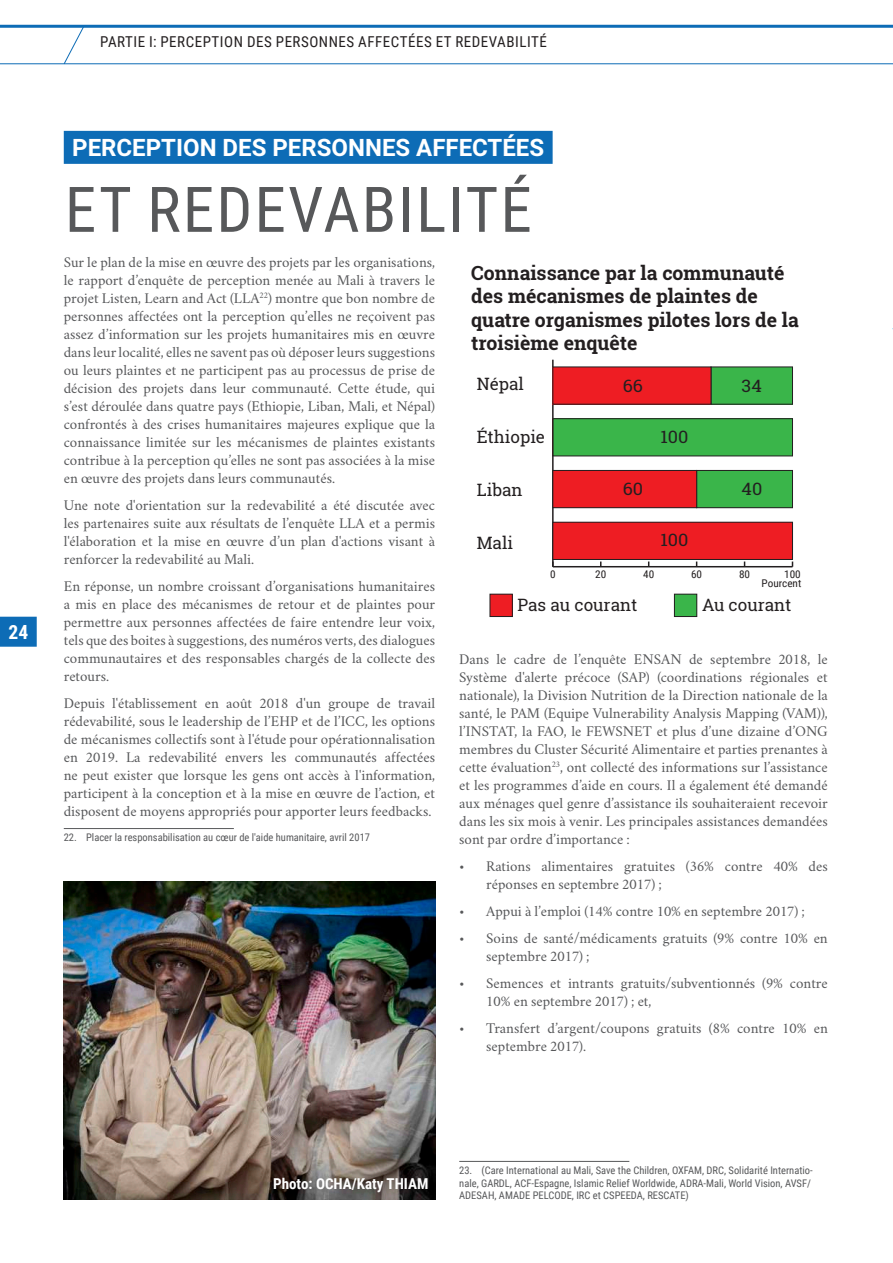
<style>
.page{position:relative;width:893px;height:1263px;background:#fff}
.page>*{position:absolute;margin:0;border:0;box-sizing:border-box;transform-origin:0 0}
.t1{font:63px "Roboto Condensed";letter-spacing:.035em;color:#57585a}
.t2{font:700 24px "Roboto";color:#fff}
.t3{font:700 19.5px/23.4px "Roboto Slab";color:#231f20}
.t4{font:700 19.5px "Roboto Condensed";color:#fff}
.t5{font:17.1px "Roboto Slab";color:#231f20}
.t6{font:17.1px "Roboto Slab";color:#231f20;scale:1.06 1}
.t7{font:15px/18px "Crimson";color:#57585a;text-align:justify}
.t8{font:15px "Roboto Condensed";letter-spacing:.035em;color:#231f20}
.t9{font:700 15px "Roboto Condensed";color:#fff}
.t10{font:10.65px "Roboto Condensed";color:#231f20;scale:1.06 1}
.t11{font:10.5px/12.6px "Roboto Condensed";color:#57585a}
</style>
<div class="page">
<hr style="left:0;top:25px;width:893px;height:3px;background:#0d6cb6">
<div style="left:0;top:617px;width:37px;height:30px;background:#0d6cb6"></div>
<hr style="left:0;top:63px;width:893px;height:1px;background:#0d6cb6">
<svg style="left:63px;top:27px;width:22px;height:38px"></svg>
<div style="left:64px;top:131px;width:489px;height:33px;background:#0d6cb6"></div>
<hr style="left:64px;top:828px;width:170px;height:1px;background:#57585a">
<hr style="left:459px;top:1161px;width:170px;height:1px;background:#57585a">
<hr style="left:892px;top:0;width:1px;height:1263px;background:#0d6cb6">
<svg style="left:892px;top:305px;width:1px;height:31px"></svg>
<img style="left:64px;top:882px;width:371px;height:317px">
<hr style="left:553px;top:566px;width:239px;height:1px;background:#231f20">
<hr style="left:552px;top:360px;width:2px;height:207px;background:#231f20">
<div style="left:711px;top:367px;width:81px;height:37px;background:#3ab54a"></div>
<div style="left:711px;top:367px;width:82px;height:38px;border:1px solid #231f20"></div>
<div style="left:553px;top:419px;width:239px;height:37px;background:#3ab54a"></div>
<div style="left:552px;top:418px;width:241px;height:38px;border:1px solid #231f20"></div>
<div style="left:697px;top:470px;width:95px;height:38px;background:#3ab54a"></div>
<div style="left:696px;top:470px;width:97px;height:38px;border:1px solid #231f20"></div>
<div style="left:553px;top:367px;width:158px;height:37px;background:#ee1d23"></div>
<hr style="left:552px;top:419px;width:1px;height:37px;background:#231f20">
<div style="left:553px;top:470px;width:144px;height:38px;background:#ee1d23"></div>
<div style="left:552px;top:470px;width:145px;height:38px;border:1px solid #231f20"></div>
<div style="left:553px;top:522px;width:239px;height:37px;background:#ee1d23"></div>
<div style="left:552px;top:522px;width:241px;height:38px;border:1px solid #231f20"></div>
<div style="left:490px;top:594px;width:22px;height:22px;background:#ee1d23"></div>
<div style="left:490px;top:594px;width:23px;height:23px;border:1px solid #231f20"></div>
<div style="left:674px;top:594px;width:23px;height:22px;background:#3ab54a"></div>
<div style="left:674px;top:594px;width:23px;height:23px;border:1px solid #231f20"></div>
<h3 class="t4" style="left:9px;top:618px;width:21px">24</h3>
<p class="t8" style="left:100px;top:32px;width:446px">PARTIE I: PERCEPTION DES PERSONNES AFFECTÉES ET REDEVABILITÉ</p>
<h2 class="t2" style="left:72px;top:131px;width:473px">PERCEPTION DES PERSONNES AFFECTÉES</h2>
<h1 class="t1" style="left:65px;top:165px;width:461px">ET REDEVABILITÉ</h1>
<p class="t7" style="left:64px;top:251px;width:373px">Sur le plan de la mise en œuvre des projets par les organisations, le rapport d’enquête de perception menée au Mali à travers le projet Listen, Learn and Act (LLA<sup>22</sup>) montre que bon nombre de personnes affectées ont la perception qu’elles ne reçoivent pas assez d’information sur les projets humanitaires mis en œuvre dans leur localité, elles ne savent pas où déposer leurs suggestions ou leurs plaintes et ne participent pas au processus de prise de décision des projets dans leur communauté. Cette étude, qui s’est déroulée dans quatre pays (Ethiopie, Liban, Mali, et Népal) confrontés à des crises humanitaires majeures explique que la connaissance limitée sur les mécanismes de plaintes existants contribue à la perception qu’elles ne sont pas associées à la mise en œuvre des projets dans leurs communautés.</p>
<p class="t7" style="left:64px;top:494px;width:373px">Une note d'orientation sur la redevabilité a été discutée avec les partenaires suite aux résultats de l’enquête LLA et a permis l'élaboration et la mise en œuvre d’un plan d'actions visant à renforcer la redevabilité au Mali.</p>
<p class="t7" style="left:64px;top:575px;width:373px">En réponse, un nombre croissant d’organisations humanitaires a mis en place des mécanismes de retour et de plaintes pour permettre aux personnes affectées de faire entendre leur voix, tels que des boites à suggestions, des numéros verts, des dialogues communautaires et des responsables chargés de la collecte des retours.</p>
<p class="t7" style="left:64px;top:692px;width:373px">Depuis l'établissement en août 2018 d'un groupe de travail rédevabilité, sous le leadership de l’EHP et de l’ICC, les options de mécanismes collectifs sont à l'étude pour opérationnalisation en 2019. La redevabilité envers les communautés affectées ne peut exister que lorsque les gens ont accès à l'information, participent à la conception et à la mise en œuvre de l’action, et disposent de moyens appropriés pour apporter leurs feedbacks.</p>
<p class="t11" style="left:64px;top:831px;width:308px">22. Placer la responsabilisation au cœur de l'aide humanitaire, avril 2017</p>
<h3 class="t3" style="left:471px;top:261px;width:329px">Connaissance par la communauté des mécanismes de plaintes de quatre organismes pilotes lors de la troisième enquête</h3>
<p class="t6" style="left:623px;top:374px;width:21px">66</p>
<p class="t6" style="left:742px;top:374px;width:21px">34</p>
<p class="t6" style="left:660px;top:425px;width:28px">100</p>
<p class="t6" style="left:623px;top:477px;width:21px">60</p>
<p class="t6" style="left:742px;top:477px;width:21px">40</p>
<p class="t6" style="left:660px;top:528px;width:28px">100</p>
<p class="t5" style="left:477px;top:372px;width:49px">Népal</p>
<p class="t5" style="left:477px;top:425px;width:70px">Éthiopie</p>
<p class="t5" style="left:477px;top:478px;width:47px">Liban</p>
<p class="t5" style="left:477px;top:531px;width:38px">Mali</p>
<p class="t10" style="left:550px;top:567px;width:7px">0</p>
<p class="t10" style="left:595px;top:567px;width:12px">20</p>
<p class="t10" style="left:643px;top:567px;width:12px">40</p>
<p class="t10" style="left:691px;top:567px;width:12px">60</p>
<p class="t10" style="left:739px;top:567px;width:12px">80</p>
<p class="t10" style="left:784px;top:567px;width:17px">100</p>
<p class="t10" style="left:762px;top:575px;width:39px">Pourcent</p>
<p class="t5" style="left:517px;top:593px;width:121px">Pas au courant</p>
<p class="t5" style="left:702px;top:593px;width:91px">Au courant</p>
<p class="t7" style="left:459px;top:648px;width:370px">Dans le cadre de l’enquête ENSAN de septembre 2018, le Système d'alerte précoce (SAP) (coordinations régionales et nationale), la Division Nutrition de la Direction nationale de la santé, le PAM (Equipe Vulnerability Analysis Mapping (VAM)), l’INSTAT, la FAO, le FEWSNET et plus d’une dizaine d’ONG membres du Cluster Sécurité Alimentaire et parties prenantes à cette évaluation<sup>23</sup>, ont collecté des informations sur l’assistance et les programmes d’aide en cours. Il a également été demandé aux ménages quel genre d’assistance ils souhaiteraient recevoir dans les six mois à venir. Les principales assistances demandées sont par ordre d’importance :</p>
<p class="t7" style="left:486px;top:855px;width:343px;text-indent:-27px">• Rations alimentaires gratuites (36% contre 40% des réponses en septembre 2017) ;</p>
<p class="t7" style="left:459px;top:900px;width:347px">• Appui à l’emploi (14% contre 10% en septembre 2017) ;</p>
<p class="t7" style="left:486px;top:927px;width:343px;text-indent:-27px">• Soins de santé/médicaments gratuits (9% contre 10% en septembre 2017) ;</p>
<p class="t7" style="left:486px;top:972px;width:343px;text-indent:-27px">• Semences et intrants gratuits/subventionnés (9% contre<br>10% en septembre 2017) ; et,</p>
<p class="t7" style="left:486px;top:1017px;width:343px;text-indent:-27px">• Transfert d’argent/coupons gratuits (8% contre 10% en septembre 2017).</p>
<p class="t9" style="left:273px;top:1173px;width:157px">Photo: OCHA/Katy THIAM</p>
<p class="t11" style="left:459px;top:1163px;width:355px">23. (Care International au Mali, Save the Children, OXFAM, DRC, Solidarité Internatio&shy;nale, GARDL, ACF-Espagne, Islamic Relief Worldwide, ADRA-Mali, World Vision, AVSF/<br>ADESAH, AMADE PELCODE, IRC et CSPEEDA, RESCATE)</p>
</div>
